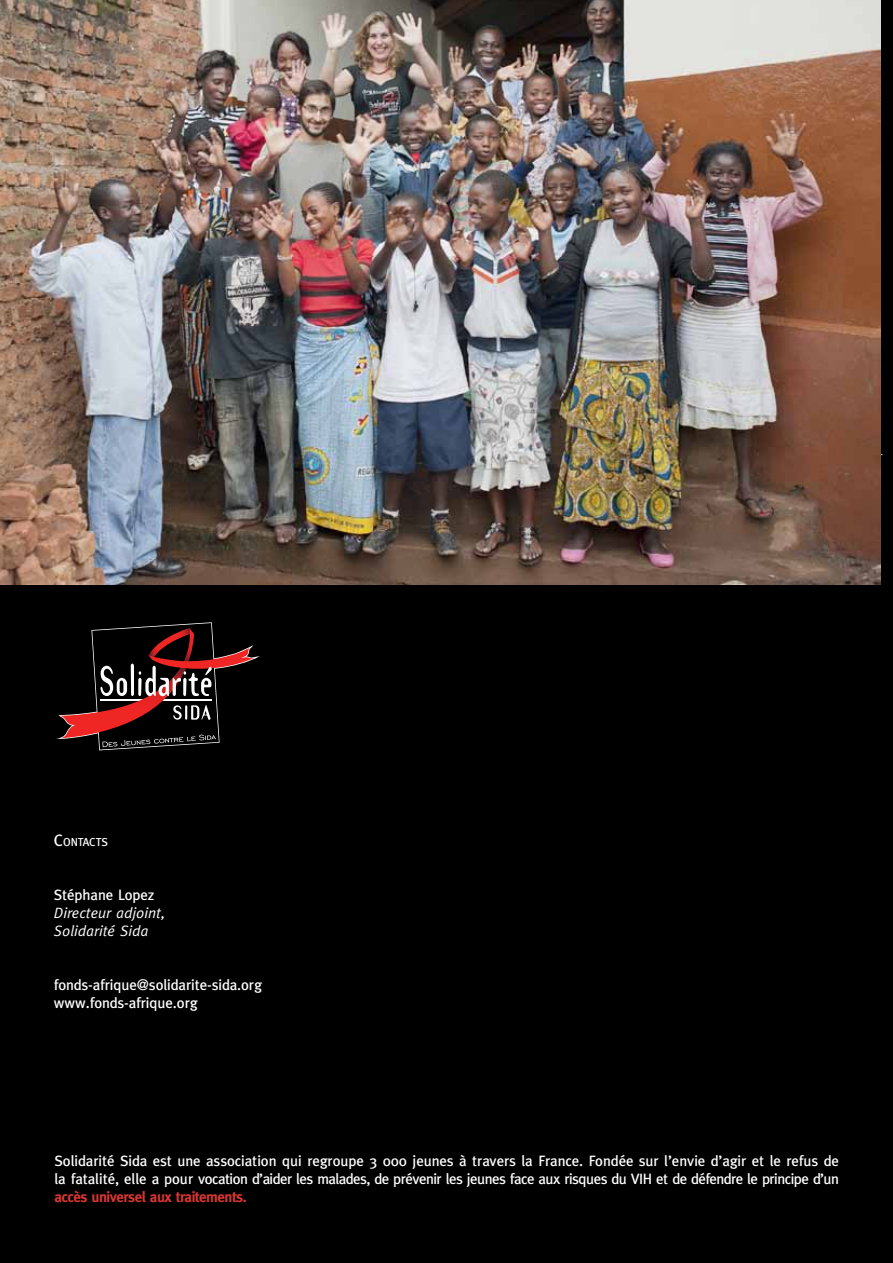
<style>
.page{position:relative;width:893px;height:1263px;background:#000}
.page>*{position:absolute;margin:0;border:0;box-sizing:border-box;transform-origin:0 0}
.t1{font:500 15px/18px "Meta";letter-spacing:-.01em;color:#fff;text-align:justify}
.t2{font:italic 15px/18px "Meta";color:#fff}
.t3{font:500 11.55px "Meta";letter-spacing:-.015em;color:#fff}
.s1{font-size:16.5px}
.s2{font-weight:700;color:#d83633}
.s3{color:#000}
</style>
<div class="page">
<svg style="left:56px;top:622px;width:204px;height:128px"></svg>
<img style="left:0;top:0;width:880px;height:585px">
<p class="t3" style="left:54px;top:835px;width:56px"><span class="s1">C</span>ONTACTS</p>
<p class="t1" style="left:54px;top:885px;width:102px">Stéphane Lopez</p>
<p class="t2" style="left:54px;top:903px;width:113px">Directeur adjoint,<br>Solidarité Sida</p>
<p class="t1" style="left:54px;top:975px;width:209px">fonds-afrique@solidarite-sida.org www.fonds-afrique.org</p>
<p class="t1" style="left:54px;top:1151px;width:786px">Solidarité Sida est une association qui regroupe 3 000 jeunes à travers la France. Fondée sur l’envie d’agir et le refus de la fatalité, elle a pour vocation d’aider les malades, de prévenir les jeunes face aux risques du VIH et de défendre le principe d’un <span class="s2">accès universel aux traitements.</span><span class="s3">.</span></p>
</div>
